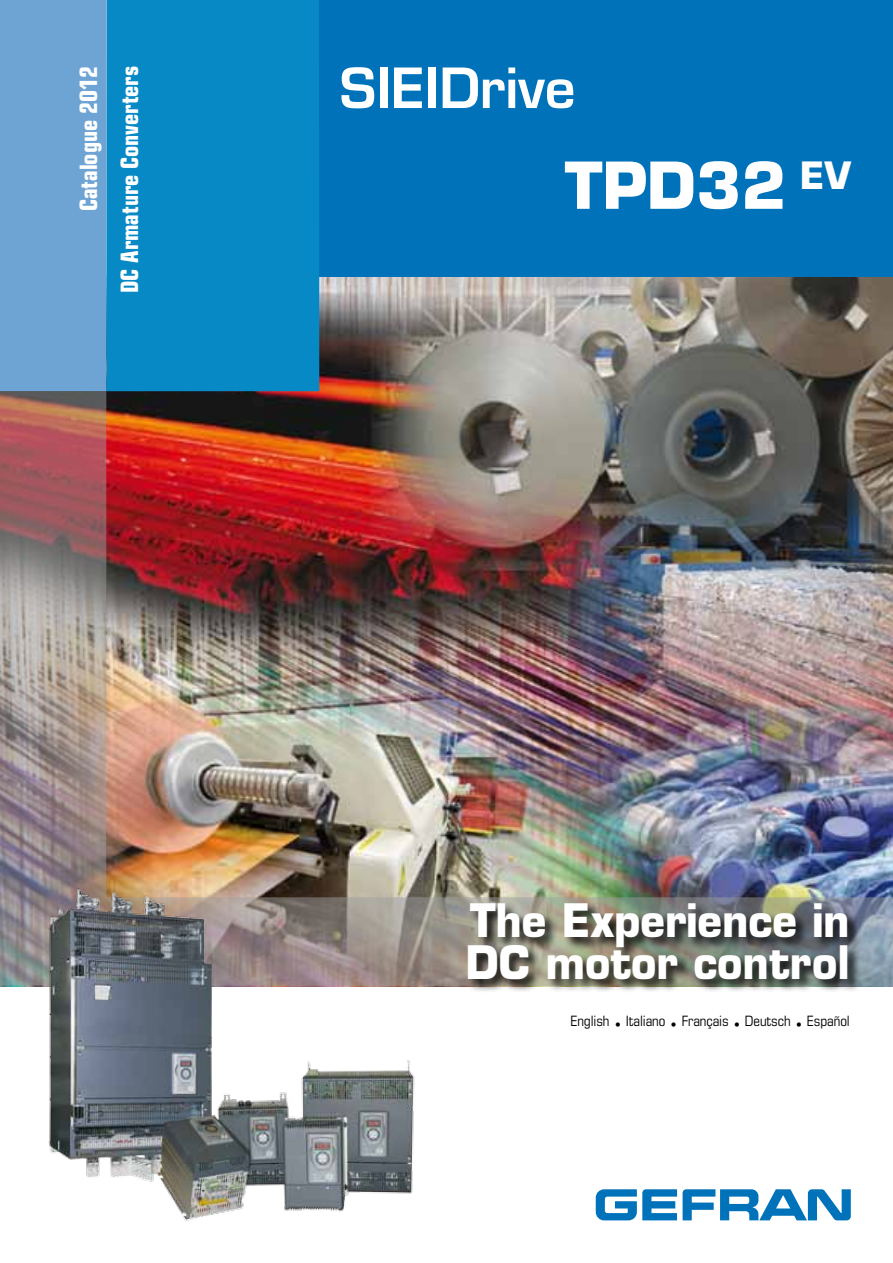
<style>
.page{position:relative;width:893px;height:1263px;background:#fff}
.page>*{position:absolute;margin:0;border:0;box-sizing:border-box;transform-origin:0 0}
.t1{font:700 63px "Eurostile";color:#fff}
.t2{font:600 54px "Eurostile";color:#fff}
.t3{font:700 45px/42px "Eurostile";color:#fff;scale:.95 1}
.t4{font:700 condensed 24px/41px "Eurostile";color:#fff;text-align:right}
.t5{font:condensed 14.25px "Eurostile";letter-spacing:-.005em;color:#000}
.s1{font-family:"Zurich BT"}
</style>
<div class="page">
<img style="left:319px;top:276px;width:574px;height:115px">
<div style="left:319px;top:0;width:574px;height:276px;background:#0072ba"></div>
<div style="left:106px;top:0;width:213px;height:391px;background:#0789c6"></div>
<div style="left:0;top:0;width:107px;height:391px;background:#6da4d4"></div>
<svg style="left:677px;top:1189px;width:6px;height:31px"></svg>
<svg style="left:683px;top:1189px;width:168px;height:31px"></svg>
<svg style="left:596px;top:1189px;width:81px;height:31px"></svg>
<img style="left:0;top:391px;width:893px;height:595px">
<img style="left:44px;top:881px;width:378px;height:340px">
<div style="left:466px;top:900px;width:396px;height:93px;background:#000;opacity:.88"></div>
<h3 class="t4" style="left:68px;top:293px;width:229px;rotate:-90deg">Catalogue 2012<br>DC Armature Converters</h3>
<h2 class="t2" style="left:340px;top:54px;width:237px">SIEIDrive</h2>
<h1 class="t1" style="left:565px;top:147px;width:288px">TPD32 <sup>EV</sup></h1>
<h3 class="t3" style="left:466px;top:900px;width:406px">The Experience in<br>DC motor control</h3>
<p class="t5" style="left:570px;top:1012px;width:281px">English <span class="s1">•</span> Italiano <span class="s1">•</span> Français <span class="s1">•</span> Deutsch <span class="s1">•</span> Español</p>
</div>
